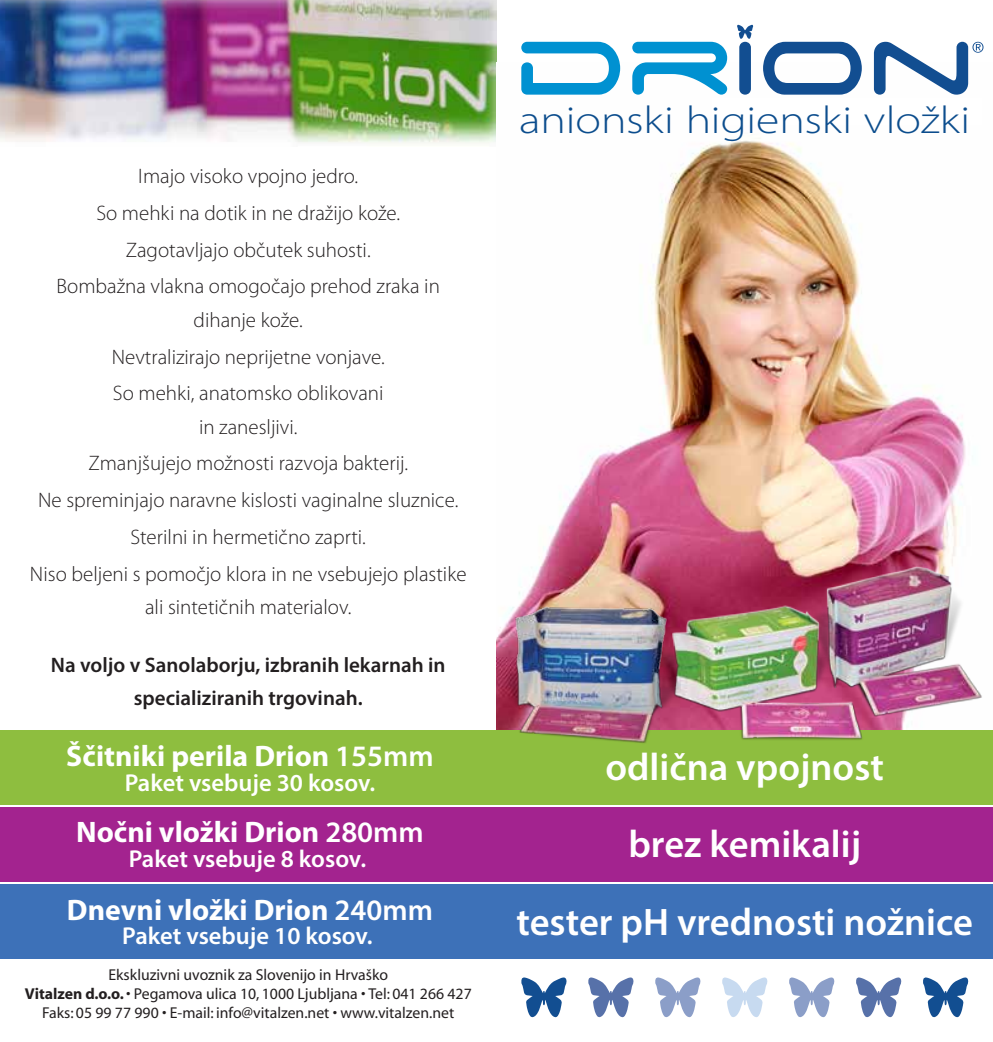
<style>
.page{position:relative;width:993px;height:1042px;background:#fff}
.page>*{position:absolute;margin:0;border:0;box-sizing:border-box;transform-origin:0 0}
.t1{font:600 38.5px/77.9px "Myriad Pro";color:#fff;text-align:center}
.t2{font:300 semi-expanded 38.5px "Myriad Pro";color:#0c4d8d;scale:1.12 1}
.t3{font:700 29.75px "Myriad Pro";color:#fff}
.t4{font:600 24.5px "Myriad Pro";color:#fff}
.t5{font:300 21px/36.8px "Myriad Pro";color:#231f20;text-align:center}
.t6{font:600 21px/33.2px "Myriad Pro";color:#231f20;text-align:center}
.t7{font:15.75px/18.9px "Myriad";color:#231f20;text-align:center}
.s1{font-weight:600}
.s2{font-weight:700}
</style>
<div class="page">
<img style="left:0;top:0;width:496px;height:144px">
<img style="left:496px;top:62px;width:470px;height:668px">
<div style="left:0;top:730px;width:992px;height:74px;background:#8ebe3f"></div>
<div style="left:0;top:807px;width:992px;height:74px;background:#a3238f"></div>
<div style="left:0;top:884px;width:992px;height:74px;background:#3d71b8"></div>
<img style="left:808px;top:553px;width:174px;height:177px">
<img style="left:657px;top:565px;width:214px;height:175px">
<img style="left:501px;top:583px;width:179px;height:160px">
<div style="left:711px;top:98px;width:270px;height:26px;background:#fff"></div>
<svg style="left:521px;top:42px;width:99px;height:53px"></svg>
<svg style="left:632px;top:42px;width:95px;height:53px"></svg>
<svg style="left:736px;top:25px;width:17px;height:70px"></svg>
<svg style="left:762px;top:42px;width:99px;height:53px"></svg>
<svg style="left:873px;top:42px;width:110px;height:53px"></svg>
<svg style="left:521px;top:977px;width:45px;height:41px"></svg>
<svg style="left:588px;top:977px;width:45px;height:41px"></svg>
<svg style="left:655px;top:977px;width:45px;height:41px"></svg>
<svg style="left:722px;top:977px;width:45px;height:40px"></svg>
<svg style="left:789px;top:977px;width:45px;height:41px"></svg>
<svg style="left:856px;top:977px;width:45px;height:41px"></svg>
<svg style="left:923px;top:977px;width:45px;height:41px"></svg>
<p class="t5" style="left:56px;top:158px;width:385px">Imajo visoko vpojno jedro.<br>So mehki na dotik in ne dražijo kože.<br>Zagotavljajo občutek suhosti.<br>Bombažna vlakna omogočajo prehod zraka in</p>
<p class="t5" style="left:112px;top:301px;width:274px">dihanje kože.<br>Nevtralizirajo neprijetne vonjave.<br>So mehki, anatomsko oblikovani</p>
<p class="t5" style="left:30px;top:408px;width:438px">in zanesljivi.<br>Zmanjšujejo možnosti razvoja bakterij.<br>Ne spreminjajo naravne kislosti vaginalne sluznice.<br>Sterilni in hermetično zaprti.<br>Niso beljeni s pomočjo klora in ne vsebujejo plastike</p>
<p class="t5" style="left:145px;top:588px;width:208px">ali sintetičnih materialov.</p>
<p class="t6" style="left:51px;top:647px;width:396px">Na voljo v Sanolaborju, izbranih lekarnah in specializiranih trgovinah.</p>
<h2 class="t3" style="left:66px;top:737px;width:369px">Ščitniki perila Drion <span class="s1">155mm</span></h2>
<p class="t4" style="left:125px;top:767px;width:252px">Paket vsebuje 30 kosov.</p>
<h2 class="t3" style="left:76px;top:812px;width:349px">Nočni vložki Drion <span class="s1">280mm</span></h2>
<p class="t4" style="left:129px;top:842px;width:239px">Paket vsebuje 8 kosov.</p>
<h2 class="t3" style="left:67px;top:890px;width:367px">Dnevni vložki Drion <span class="s1">240mm</span></h2>
<p class="t4" style="left:122px;top:920px;width:252px">Paket vsebuje 10 kosov.</p>
<p class="t7" style="left:25px;top:966px;width:448px">Ekskluzivni uvoznik za Slovenijo in Hrvaško<br><span class="s2">Vitalzen d.o.o.</span> • Pegamova ulica 10, 1000 Ljubljana • Tel: 041 266 427<br>Faks: 05 99 77 990 • E-mail: info@vitalzen.net • www.vitalzen.net</p>
<h1 class="t2" style="left:519px;top:97px;width:404px">anionski higienski vložki</h1>
<h1 class="t1" style="left:605px;top:726px;width:280px">odlična vpojnost</h1>
<h1 class="t1" style="left:516px;top:804px;width:458px">brez kemikalij<br>tester pH vrednosti nožnice</h1>
</div>
